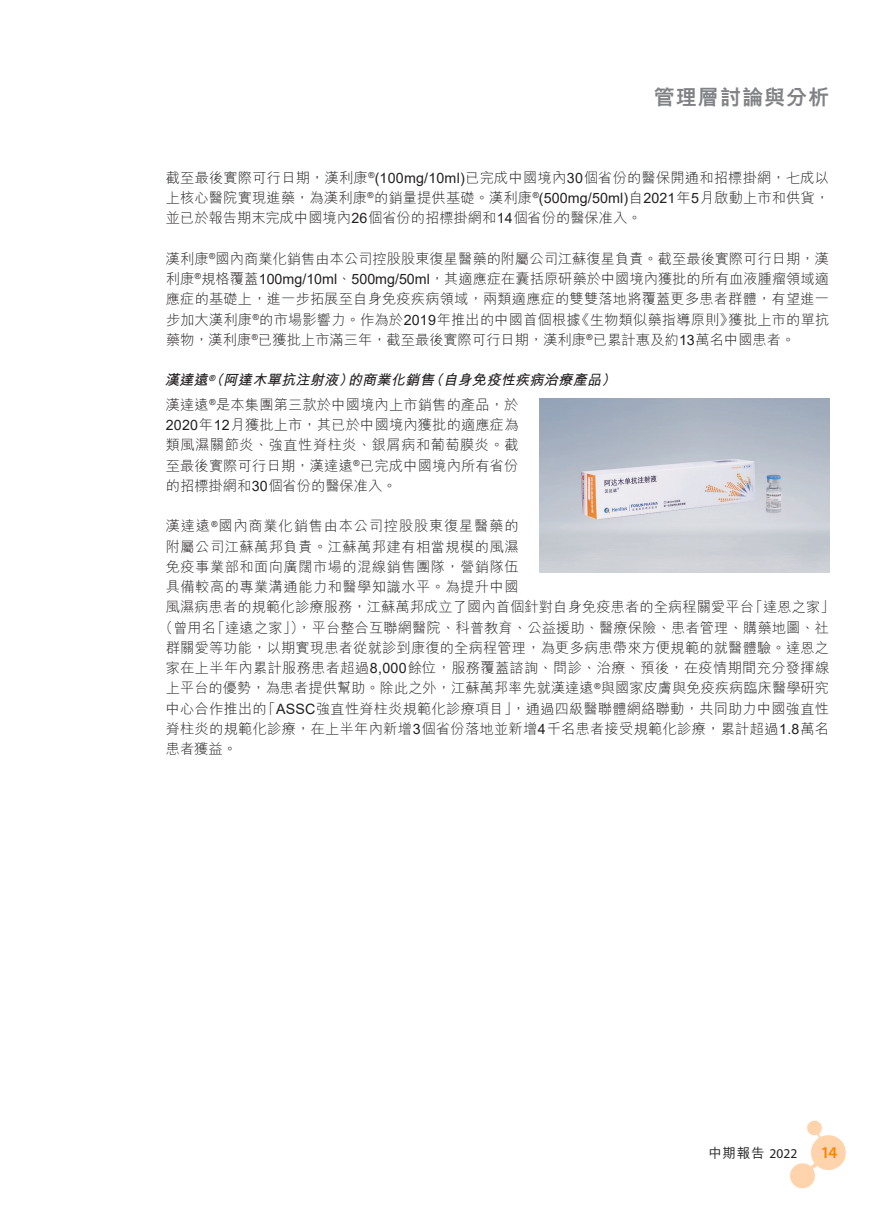
<style>
.page{position:relative;width:893px;height:1212px;background:#fff}
.page>*{position:absolute;margin:0;border:0;box-sizing:border-box;transform-origin:0 0}
.t1{font:800 21px "M Hei HK";letter-spacing:.05em;color:#808285}
.t2{font:600 16.5px "Myriad Pro";color:#ff8200}
.t3{font:300 14.25px/20.2px "M Hei HK";letter-spacing:.01em;color:#231f20}
.t4{font:300 14.25px/20.2px "M Hei HK";letter-spacing:.035em;color:#231f20}
.t5{font:italic 700 14.25px "M Hei HK";color:#231f20}
.t6{font:14.25px "Arial";letter-spacing:.01em;color:#231f20}
.t7{font:300 14.25px "M Hei HK";letter-spacing:.055em;color:#231f20}
.t8{font:500 13.5px "M Hei HK";color:#231f20}
.t9{font:8.25px "Arial";color:#231f20}
.t10{font:italic 700 8.25px "Arial";color:#231f20}
.s1{font-family:"Arial";font-weight:400}
.s2{font-size:14.25px}
.s3{font-family:"M Hei HK";font-weight:300}
.s4{font-family:"Myriad Pro";font-weight:400}
</style>
<div class="page">
<svg style="left:790px;top:1120px;width:56px;height:69px"></svg>
<img style="left:540px;top:398px;width:289px;height:174px">
<h1 class="t1" style="left:654px;top:87px;width:177px">管理層討論與分析</h1>
<p class="t3" style="left:380px;top:167px;width:451px"><span class="s1">100mg/10ml)</span>已完成中國境內<span class="s1">30</span>個省份的醫保開通和招標掛網，七成以</p>
<p class="t3" style="left:166px;top:167px;width:204px">截至最後實際可行日期，漢利康</p>
<p class="t9" style="left:368px;top:169px;width:12px">®<span class="s2">(</span></p>
<p class="t3" style="left:166px;top:187px;width:477px">上核心醫院實現進藥，為漢利康<br>並已於報告期末完成中國境內<span class="s1">26</span>個省份的招標掛網和<span class="s1">14</span>個省份的醫保准入。</p>
<p class="t3" style="left:216px;top:248px;width:615px">國內商業化銷售由本公司控股股東復星醫藥的附屬公司江蘇復星負責。截至最後實際可行日期，漢</p>
<p class="t6" style="left:544px;top:188px;width:287px">500mg/50ml <span class="s3">自</span>) 2021<span class="s3">年</span>5<span class="s3">月啟動上市和供貨，</span></p>
<p class="t3" style="left:374px;top:187px;width:160px">的銷量提供基礎。漢利康</p>
<p class="t9" style="left:367px;top:190px;width:8px">®</p>
<p class="t9" style="left:533px;top:190px;width:12px">®<span class="s2">(</span></p>
<p class="t3" style="left:201px;top:248px;width:629px;text-indent:-35px">漢利康<br>規格覆蓋<span class="s1">100mg/10ml</span>、<span class="s1">500mg/50ml</span>，其適應症在囊括原研藥於中國境內獲批的所有血液腫瘤領域適</p>
<p class="t9" style="left:209px;top:250px;width:8px">®</p>
<p class="t3" style="left:166px;top:268px;width:30px">利康</p>
<p class="t3" style="left:166px;top:289px;width:665px">應症的基礎上，進一步拓展至自身免疫疾病領域，兩類適應症的雙雙落地將覆蓋更多患者群體，有望進一</p>
<p class="t3" style="left:729px;top:309px;width:102px">獲批上市的單抗</p>
<p class="t9" style="left:195px;top:271px;width:8px">®</p>
<p class="t3" style="left:259px;top:309px;width:323px">的市場影響力。作為於<span class="s1">2019</span>年推出的中國首個根據</p>
<p class="t3" style="left:166px;top:309px;width:88px">步加大漢利康</p>
<p class="t3" style="left:575px;top:309px;width:160px">《生物類似藥指導原則》</p>
<p class="t9" style="left:253px;top:311px;width:8px">®</p>
<p class="t3" style="left:258px;top:329px;width:329px">已獲批上市滿三年，截至最後實際可行日期，漢利康</p>
<p class="t3" style="left:593px;top:329px;width:204px">已累計惠及約<span class="s1">13</span>萬名中國患者。</p>
<p class="t3" style="left:166px;top:329px;width:87px">藥物，漢利康</p>
<p class="t10" style="left:209px;top:372px;width:10px">R</p>
<p class="t9" style="left:252px;top:331px;width:8px">®</p>
<p class="t9" style="left:586px;top:331px;width:8px">®</p>
<p class="t5" style="left:224px;top:370px;width:383px">阿達木單抗注射液的商業化銷售自身免疫性疾病治療產品</p>
<p class="t5" style="left:165px;top:370px;width:48px">漢達遠</p>
<p class="t5" style="left:601px;top:370px;width:20px">(</p>
<p class="t5" style="left:209px;top:370px;width:20px">（</p>
<p class="t3" style="left:216px;top:394px;width:304px">是本集團第三款於中國境內上市銷售的產品，於</p>
<p class="t5" style="left:339px;top:370px;width:20px">）</p>
<p class="t5" style="left:429px;top:370px;width:20px">（</p>
<p class="t3" style="left:166px;top:394px;width:45px">漢達遠</p>
<p class="t3" style="left:166px;top:414px;width:354px"><span class="s1">2020</span>年<span class="s1">12</span>月獲批上市，其已於中國境內獲批的適應症為</p>
<p class="t4" style="left:166px;top:435px;width:354px">類風濕關節炎、強直性脊柱炎、銀屑病和葡萄膜炎。截</p>
<p class="t3" style="left:360px;top:455px;width:160px">已完成中國境內所有省份</p>
<p class="t9" style="left:209px;top:396px;width:8px">®</p>
<p class="t3" style="left:166px;top:455px;width:232px">至最後實際可行日期，漢達遠<br>的招標掛網和<span class="s1">30</span>個省份的醫保准入。</p>
<p class="t7" style="left:218px;top:519px;width:302px">國內商業化銷售由本公司控股股東復星醫藥的</p>
<p class="t9" style="left:354px;top:457px;width:8px">®</p>
<p class="t4" style="left:166px;top:516px;width:354px">漢達遠<br>附屬公司江蘇萬邦負責。江蘇萬邦建有相當規模的風濕免疫事業部和面向廣闊市場的混線銷售團隊，營銷隊伍具備較高的專業溝通能力和醫學知識水平。為提升中國</p>
<p class="t9" style="left:211px;top:518px;width:8px">®</p>
<p class="t3" style="left:297px;top:597px;width:533px;text-indent:-131px">風濕病患者的規範化診療服務，江蘇萬邦成立了國內首個針對自身免疫患者的全病程關愛平台<br>，平台整合互聯網醫院、科普教育、公益援助、醫療保險、患者管理、購藥地圖、社</p>
<p class="t3" style="left:749px;top:597px;width:87px">「達恩之家「</p>
<p class="t3" style="left:159px;top:617px;width:59px">（曾用名</p>
<p class="t3" style="left:166px;top:637px;width:665px">群關愛等功能，以期實現患者從就診到康復的全病程管理，為更多病患帶來方便規範的就醫體驗。達恩之</p>
<p class="t3" style="left:166px;top:657px;width:665px">家在上半年內累計服務患者超過<span class="s1">8,000</span>餘位，服務覆蓋諮詢、問診、治療、預後，在疫情期間充分發揮線</p>
<p class="t3" style="left:601px;top:678px;width:230px">與國家皮膚與免疫疾病臨床醫學研究</p>
<p class="t3" style="left:211px;top:617px;width:95px">「達遠之家」）</p>
<p class="t3" style="left:262px;top:678px;width:569px;text-indent:-96px">上平台的優勢，為患者提供幫助。除此之外，江蘇萬邦率先就漢達遠<br>「<span class="s1">ASSC</span>強直性脊柱炎規範化診療項目，」通過四級醫聯體網絡聯動，共同助力中國強直性</p>
<p class="t9" style="left:594px;top:680px;width:8px">®</p>
<p class="t3" style="left:166px;top:698px;width:665px">中心合作推出的<br>脊柱炎的規範化診療，在上半年內新增<span class="s1">3</span>個省份落地並新增<span class="s1">4</span>千名患者接受規範化診療，累計超過<span class="s1">1.8</span>萬名患者獲益。</p>
<p class="t8" style="left:708px;top:1143px;width:90px">中期報告 <span class="s4">2022</span></p>
<p class="t2" style="left:821px;top:1142px;width:18px">14</p>
</div>
